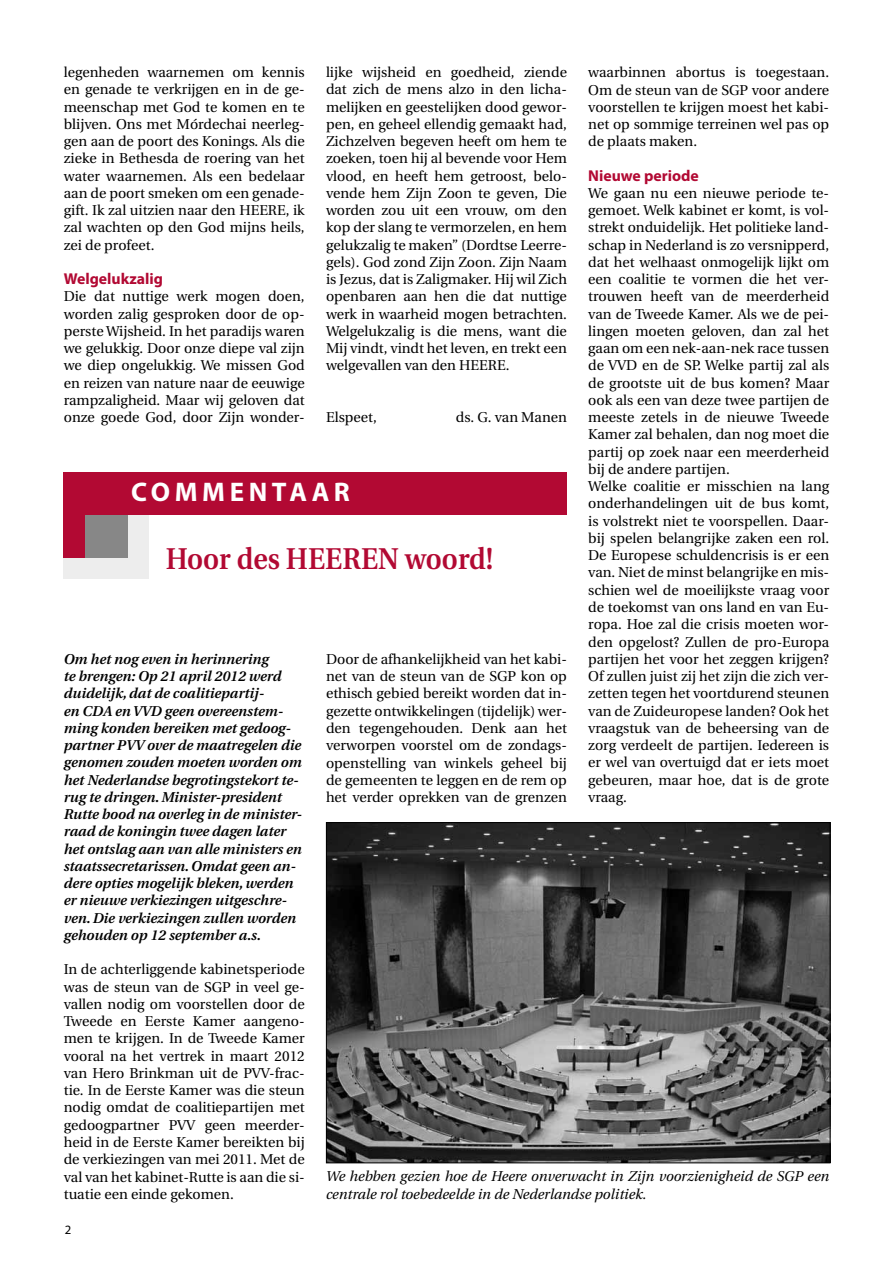
<style>
.page{position:relative;width:893px;height:1263px;background:#fff}
.page>*{position:absolute;margin:0;border:0;box-sizing:border-box;transform-origin:0 0}
.t1{font:600 30px "Utopia";color:#b20933;scale:.92 1}
.t2{font:700 27px "Myriad Pro";color:#fff}
.t3{font:700 15.75px "Myriad Pro";color:#b20933}
.t4{font:14.25px/17.2px "Utopia";color:#000;text-align:justify}
.t5{font:italic 600 14.25px/17.2px "Utopia";color:#000}
.t6{font:italic 14.25px/17.2px "Utopia";color:#000}
.t7{font:12.75px "Myriad Pro";color:#000}
</style>
<div class="page">
<div style="left:64px;top:472px;width:85px;height:107px;background:#ededed"></div>
<div style="left:64px;top:472px;width:64px;height:85px;background:#878787"></div>
<div style="left:64px;top:472px;width:21px;height:85px;background:#b20933"></div>
<div style="left:64px;top:472px;width:503px;height:43px;background:#b20933"></div>
<img style="left:328px;top:824px;width:500px;height:337px">
<p class="t4" style="left:64px;top:64px;width:242px">legenheden waarnemen om kennis en genade te verkrijgen en in de ge&shy;meenschap met God te komen en te blijven. Ons met Mórdechai neerleg&shy;gen aan de poort des Konings. Als die zieke in Bethesda de roering van het water waarnemen. Als een bedelaar aan de poort smeken om een genade&shy;gift. Ik zal uitzien naar den HEERE, ik zal wachten op den God mijns heils, zei de profeet.</p>
<p class="t3" style="left:64px;top:270px;width:101px">Welgelukzalig</p>
<p class="t4" style="left:64px;top:288px;width:242px">Die dat nuttige werk mogen doen, worden zalig gesproken door de op&shy;perste Wijsheid. In het paradijs waren we gelukkig. Door onze diepe val zijn we diep ongelukkig. We missen God en reizen van nature naar de eeuwige rampzaligheid. Maar wij geloven dat onze goede God, door Zijn wonder-</p>
<p class="t4" style="left:326px;top:64px;width:242px">lijke wijsheid en goedheid, ziende dat zich de mens alzo in den licha&shy;melijken en geestelijken dood gewor&shy;pen, en geheel ellendig gemaakt had, Zichzelven begeven heeft om hem te zoeken, toen hij al bevende voor Hem vlood, en heeft hem getroost, belo&shy;vende hem Zijn Zoon te geven, Die worden zou uit een vrouw, om den kop der slang te vermorzelen, en hem gelukzalig te maken” (Dordtse Leerre&shy;gels). God zond Zijn Zoon. Zijn Naam is Jezus, dat is Zaligmaker. Hij wil Zich openbaren aan hen die dat nuttige werk in waarheid mogen betrachten.<br>Welgelukzalig is die mens, want die Mij vindt, vindt het leven, en trekt een welgevallen van den HEERE.</p>
<p class="t4" style="left:326px;top:409px;width:52px">Elspeet,</p>
<p class="t4" style="left:456px;top:409px;width:113px">ds. G. van Manen</p>
<p class="t4" style="left:588px;top:64px;width:242px">waarbinnen abortus is toegestaan.<br>Om de steun van de SGP voor andere voorstellen te krijgen moest het kabi&shy;net op sommige terreinen wel pas op de plaats maken.</p>
<p class="t3" style="left:588px;top:166px;width:112px">Nieuwe periode</p>
<p class="t4" style="left:588px;top:185px;width:242px;text-align:left">We gaan nu een nieuwe periode te&shy;gemoet. Welk kabinet er komt, is vol&shy;strekt onduidelijk. Het politieke land&shy;schap in Nederland is zo versnipperd, dat het welhaast onmogelijk lijkt om een coalitie te vormen die het ver&shy;trouwen heeft van de meerderheid van de Tweede Kamer. Als we de pei&shy;lingen moeten geloven, dan zal het gaan om een nek-aan-nek race tussen de VVD en de SP. Welke partij zal als de grootste uit de bus komen? Maar ook als een van deze twee partijen de meeste zetels in de nieuwe Tweede Kamer zal behalen, dan nog moet die partij op zoek naar een meerderheid bij de andere partijen.<br>Welke coalitie er misschien na lang onderhandelingen uit de bus komt, is volstrekt niet te voorspellen. Daar&shy;bij spelen belangrijke zaken een rol.<br>De Europese schuldencrisis is er een van. Niet de minst belangrijke en mis&shy;schien wel de moeilijkste vraag voor de toekomst van ons land en van Eu&shy;ropa. Hoe zal die crisis moeten wor&shy;den opgelost? Zullen de pro-Europa partijen het voor het zeggen krijgen?<br>Of zullen juist zij het zijn die zich ver&shy;zetten tegen het voortdurend steunen van de Zuideuropese landen? Ook het vraagstuk van de beheersing van de zorg verdeelt de partijen. Iedereen is er wel van overtuigd dat er iets moet gebeuren, maar hoe, dat is de grote vraag.</p>
<h2 class="t2" style="left:131px;top:477px;width:67px">commentaa</h2>
<h2 class="t2" style="left:334px;top:477px;width:18px">r</h2>
<h1 class="t1" style="left:166px;top:542px;width:357px">Hoor des HEEREN woord!</h1>
<p class="t5" style="left:64px;top:650px;width:240px">Om het nog even in herinnering<br>te brengen: Op 21 april 2012 werd duidelijk, dat de coalitiepartij‑<br>en CDA enVVD geen overeenstem‑ ming konden bereiken met gedoog‑ partner PVV over de maatregelen die genomen zouden moeten worden om het Nederlandse begrotingstekort te‑ rug te dringen. Minister-president Rutte bood na overleg in de minister‑ raad de koningin twee dagen later het ontslag aan van alle ministers en staatssecretarissen. Omdat geen an‑ dere opties mogelijk bleken, werden er nieuwe verkiezingen uitgeschre‑ ven. Die verkiezingen zullen worden gehouden op 12 september a.s.</p>
<p class="t4" style="left:64px;top:961px;width:242px">In de achterliggende kabinetsperiode was de steun van de SGP in veel ge&shy;vallen nodig om voorstellen door de Tweede en Eerste Kamer aangeno&shy;men te krijgen. In de Tweede Kamer vooral na het vertrek in maart 2012 van Hero Brinkman uit de PVV-frac&shy;tie. In de Eerste Kamer was die steun nodig omdat de coalitiepartijen met gedoogpartner PVV geen meerder&shy;heid in de Eerste Kamer bereikten bij de verkiezingen van mei 2011. Met de val van het kabinet-Rutte is aan die si&shy;tuatie een einde gekomen.</p>
<p class="t4" style="left:326px;top:651px;width:242px">Door de afhankelijkheid van het kabi&shy;net van de steun van de SGP kon op ethisch gebied bereikt worden dat in&shy;gezette ontwikkelingen (tijdelijk) wer&shy;den tegengehouden. Denk aan het verworpen voorstel om de zondags&shy;openstelling van winkels geheel bij de gemeenten te leggen en de rem op het verder oprekken van de grenzen</p>
<p class="t6" style="left:326px;top:1168px;width:505px">We hebben gezien hoe de Heere onverwacht in Zijn voorzienigheid de SGP een centrale rol toebedeelde in de Nederlandse politiek.</p>
<p class="t7" style="left:65px;top:1222px;width:8px">2</p>
</div>
